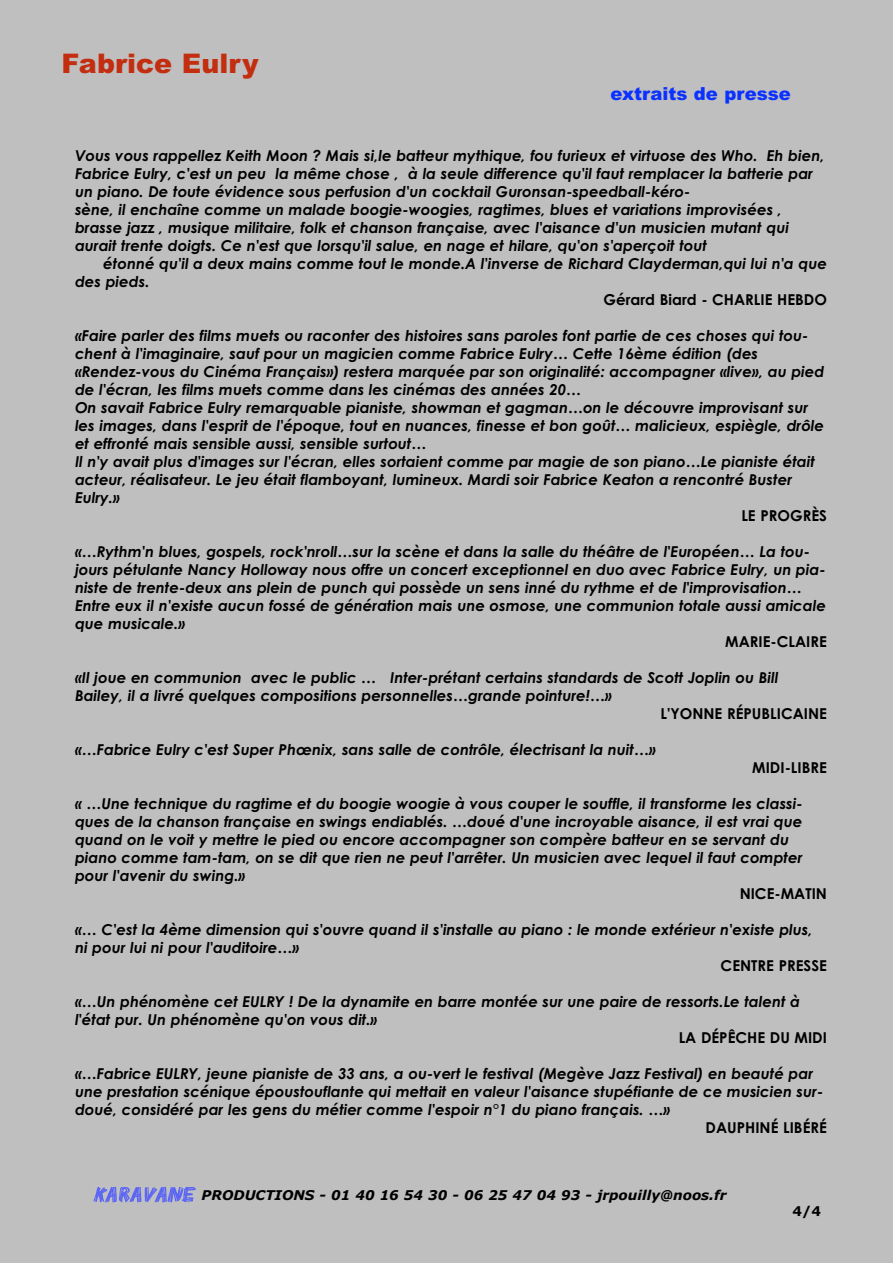
<style>
.page{position:relative;width:893px;height:1263px;background:#bfbfc0}
.page>*{position:absolute;margin:0;border:0;box-sizing:border-box;transform-origin:0 0}
.t1{font:900 27px "Arial";color:#c32e10}
.t2{font:900 18px "Arial";color:#0a31ff}
.t3{font:italic 700 15px/18px "Century Gothic";color:#000}
.t4{font:700 15px "Century Gothic";color:#000}
.t5{font:italic 700 13.5px "Verdana";color:#000001}
.t6{font:700 13.5px "Verdana";color:#000}
</style>
<div class="page">
<img style="left:94px;top:1187px;width:102px;height:15px">
<h1 class="t1" style="left:62px;top:49px;width:199px">Fabrice Eulry</h1>
<p class="t2" style="left:610px;top:83px;width:182px">extraits de presse</p>
<p class="t3" style="left:75px;top:146px;width:751px">Vous vous rappellez Keith Moon ? Mais si,le batteur mythique, fou furieux et virtuose des Who. Eh bien, Fabrice Eulry, c'est un peu la même chose , à la seule difference qu'il faut remplacer la batterie par un piano. De toute évidence sous perfusion d'un cocktail Guronsan-speedball-kéro-<br>sène, il enchaîne comme un malade boogie-woogies, ragtimes, blues et variations improvisées , brasse jazz , musique militaire, folk et chanson française, avec l'aisance d'un musicien mutant qui aurait trente doigts. Ce n'est que lorsqu'il salue, en nage et hilare, qu'on s'aperçoit tout</p>
<p class="t3" style="left:75px;top:254px;width:753px;text-indent:28px">étonné qu'il a deux mains comme tout le monde.A l'inverse de Richard Clayderman,qui lui n'a que des pieds.</p>
<p class="t4" style="left:604px;top:290px;width:225px">Gérard Biard - CHARLIE HEBDO</p>
<p class="t3" style="left:75px;top:326px;width:751px">«Faire parler des films muets ou raconter des histoires sans paroles font partie de ces choses qui tou&shy;chent à l'imaginaire, sauf pour un magicien comme Fabrice Eulry… Cette 16ème édition (des «Rendez-vous du Cinéma Français») restera marquée par son originalité: accompagner «live», au pied de l'écran, les films muets comme dans les cinémas des années 20…<br>On savait Fabrice Eulry remarquable pianiste, showman et gagman…on le découvre improvisant sur les images, dans l'esprit de l'époque, tout en nuances, finesse et bon goût… malicieux, espiègle, drôle et effronté mais sensible aussi, sensible surtout…<br>Il n'y avait plus d'images sur l'écran, elles sortaient comme par magie de son piano…Le pianiste était acteur, réalisateur. Le jeu était flamboyant, lumineux. Mardi soir Fabrice Keaton a rencontré Buster Eulry.»</p>
<p class="t4" style="left:741px;top:506px;width:87px">LE PROGRÈS</p>
<p class="t3" style="left:75px;top:542px;width:752px">«…Rythm'n blues, gospels, rock'nroll…sur la scène et dans la salle du théâtre de l'Européen… La tou&shy;jours pétulante Nancy Holloway nous offre un concert exceptionnel en duo avec Fabrice Eulry, un pia&shy;niste de trente-deux ans plein de punch qui possède un sens inné du rythme et de l'improvisation… Entre eux il n'existe aucun fossé de génération mais une osmose, une communion totale aussi amicale que musicale.»</p>
<p class="t4" style="left:725px;top:632px;width:103px">MARIE-CLAIRE</p>
<p class="t3" style="left:75px;top:668px;width:705px">«Il joue en communion avec le public … Inter-prétant certains standards de Scott Joplin ou Bill<br>Bailey, il a livré quelques compositions personnelles…grande pointure!…»</p>
<p class="t4" style="left:661px;top:704px;width:168px">L'YONNE RÉPUBLICAINE</p>
<p class="t3" style="left:75px;top:740px;width:582px">«…Fabrice Eulry c'est Super Phœnix, sans salle de contrôle, électrisant la nuit…»</p>
<p class="t4" style="left:752px;top:758px;width:76px">MIDI-LIBRE</p>
<p class="t3" style="left:75px;top:794px;width:729px">« …Une technique du ragtime et du boogie woogie à vous couper le souffle, il transforme les classi&shy;ques de la chanson française en swings endiablés. …doué d'une incroyable aisance, il est vrai que quand on le voit y mettre le pied ou encore accompagner son compère batteur en se servant du piano comme tam-tam, on se dit que rien ne peut l'arrêter. Un musicien avec lequel il faut compter pour l'avenir du swing.»</p>
<p class="t4" style="left:740px;top:884px;width:89px">NICE-MATIN</p>
<p class="t3" style="left:75px;top:920px;width:739px">«… C'est la 4ème dimension qui s'ouvre quand il s'installe au piano : le monde extérieur n'existe plus, ni pour lui ni pour l'auditoire…»</p>
<p class="t4" style="left:721px;top:956px;width:108px">CENTRE PRESSE</p>
<p class="t3" style="left:75px;top:992px;width:727px">«…Un phénomène cet EULRY ! De la dynamite en barre montée sur une paire de ressorts.Le talent à l'état pur. Un phénomène qu'on vous dit.»</p>
<p class="t4" style="left:679px;top:1028px;width:150px">LA DÉPÊCHE DU MIDI</p>
<p class="t3" style="left:75px;top:1064px;width:750px">«…Fabrice EULRY, jeune pianiste de 33 ans, a ou-vert le festival (Megève Jazz Festival) en beauté par une prestation scénique époustouflante qui mettait en valeur l'aisance stupéfiante de ce musicien sur&shy;doué, considéré par les gens du métier comme l'espoir n°1 du piano français. …»</p>
<p class="t4" style="left:706px;top:1118px;width:123px">DAUPHINÉ LIBÉRÉ</p>
<p class="t5" style="left:202px;top:1186px;width:526px">PRODUCTIONS - 01 40 16 54 30 - 06 25 47 04 93 - jrpouilly@noos.fr</p>
<p class="t6" style="left:792px;top:1202px;width:30px">4/4</p>
</div>
